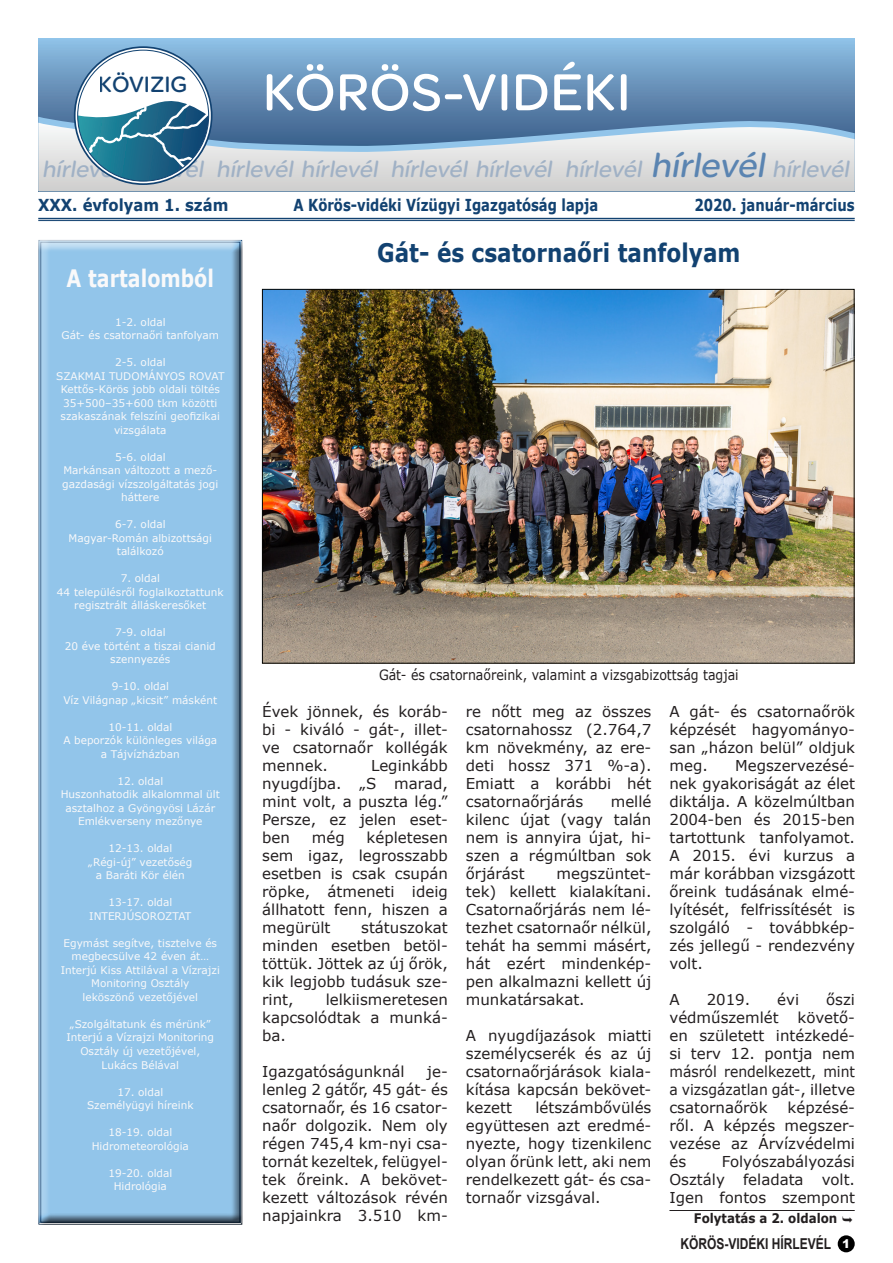
<style>
.page{position:relative;width:893px;height:1263px;background:#fff}
.page>*{position:absolute;margin:0;border:0;box-sizing:border-box;transform-origin:0 0}
.t1{font:55.5px "SE Optimist";letter-spacing:.01em;color:#fff}
.t2{font:700 25.5px "Verdana";color:#124271;scale:.85 1}
.t3{font:italic 24px "SE Optimist";color:#a0b1c5}
.t4{font:700 24px "Verdana";color:#f9f9fa;scale:.8 1}
.t5{font:23.7px "SE Optimist";color:#124271}
.t6{font:700 16.5px "Verdana";color:#124271;scale:.8 1}
.t7{font:700 16.5px "Verdana";color:#124271;scale:.9 1}
.t8{font:15px/18px "Verdana";color:#231f20;text-align:justify}
.t9{font:700 15px "Arial";color:#231f20;scale:.8 1}
.t10{font:14.25px "Verdana";color:#231f20;scale:.88 1}
.t11{font:700 13.2px "Verdana";color:#231f20;scale:.9 1}
.t12{font:900 12px "Arial";color:#fff}
.t13{font:10.5px/13.5px "Verdana";color:#f9f9fa;text-align:center}
.s1{font-size:35.55px;color:#5a84b1}
</style>
<div class="page">
<div style="left:29px;top:233px;width:225px;height:1003px;background:#231f20;opacity:.75"></div>
<hr style="left:38px;top:218px;width:817px;height:1px;background:#124271">
<hr style="left:38px;top:220px;width:817px;height:1px;background:#124271">
<div style="left:838px;top:1235px;width:17px;height:17px;background:#000;border-radius:50%"></div>
<svg style="left:38px;top:38px;width:817px;height:79px;background:#709bc3"></svg>
<svg style="left:38px;top:117px;width:817px;height:6px;background:#5178a1"></svg>
<svg style="left:38px;top:123px;width:817px;height:68px;background:#bec8d2"></svg>
<svg style="left:78px;top:50px;width:131px;height:131px"></svg>
<svg style="left:78px;top:50px;width:133px;height:121px"></svg>
<img style="left:264px;top:291px;width:588px;height:370px">
<hr style="left:669px;top:1210px;width:186px;height:1px;background:#231f20">
<h3 class="t5" style="left:99px;top:71px;width:90px">KÖVIZIG</h3>
<p class="t1" style="left:263px;top:61px;width:369px">KÖRÖS-VIDÉKI</p>
<p class="t3" style="left:42px;top:155px;width:813px">hírlevél hírlevél hírlevél hírlevél hírlevél hírlevél hírlevél <span class="s1">hírlevél</span> hírlevél</p>
<p class="t7" style="left:38px;top:194px;width:213px">XXX. évfolyam 1. szám</p>
<p class="t6" style="left:293px;top:194px;width:383px">A Körös-vidéki Vízügyi Igazgatóság lapja</p>
<p class="t6" style="left:694px;top:194px;width:202px">2020. január-március</p>
<p class="t4" style="left:67px;top:262px;width:186px">A tartalomból</p>
<p class="t13" style="left:115px;top:315px;width:52px">1-2. oldal</p>
<p class="t13" style="left:62px;top:329px;width:159px">Gát- és csatornaőri tanfolyam</p>
<p class="t13" style="left:56px;top:356px;width:170px">2-5. oldal<br>SZAKMAI TUDOMÁNYOS ROVAT</p>
<p class="t13" style="left:61px;top:383px;width:161px">Kettős-Körös jobb oldali töltés<br>35+500–35+600 tkm közötti szakaszának felszíni geofizikai vizsgálata</p>
<p class="t13" style="left:62px;top:450px;width:158px">5-6. oldal<br>Markánsan változott a mező&shy;gazdasági vízszolgáltatás jogi háttere</p>
<p class="t13" style="left:69px;top:518px;width:145px">6-7. oldal<br>Magyar-Román albizottsági találkozó</p>
<p class="t13" style="left:57px;top:572px;width:168px">7. oldal<br>44 településről foglalkoztattunk regisztrált álláskeresőket</p>
<p class="t13" style="left:115px;top:626px;width:52px">7-9. oldal</p>
<p class="t13" style="left:65px;top:639px;width:152px">20 éve történt a tiszai cianid szennyezés</p>
<p class="t13" style="left:112px;top:680px;width:59px">9-10. oldal</p>
<p class="t13" style="left:63px;top:693px;width:155px">Víz Világnap „kicsit” másként</p>
<p class="t13" style="left:108px;top:720px;width:65px">10-11. oldal</p>
<p class="t13" style="left:63px;top:734px;width:155px">A beporzók különleges világa</p>
<p class="t13" style="left:101px;top:747px;width:80px">a Tájvízházban</p>
<p class="t13" style="left:117px;top:774px;width:47px">12. oldal</p>
<p class="t13" style="left:61px;top:788px;width:161px">Huszonhatodik alkalommal ült asztalhoz a Gyöngyösi Lázár<br>Emlékverseny mezőnye</p>
<p class="t13" style="left:108px;top:842px;width:65px">12-13. oldal</p>
<p class="t13" style="left:88px;top:855px;width:106px">„Régi-új” vezetőség</p>
<p class="t13" style="left:96px;top:869px;width:90px">a Baráti Kör élén</p>
<p class="t13" style="left:108px;top:896px;width:65px">13-17. oldal</p>
<p class="t13" style="left:89px;top:909px;width:104px">INTERJÚSOROZTAT</p>
<p class="t13" style="left:64px;top:936px;width:155px">Egymást segítve, tisztelve és megbecsülve 42 éven át…</p>
<p class="t13" style="left:61px;top:963px;width:161px">Interjú Kiss Attilával a Vízrajzi<br>Monitoring Osztály</p>
<p class="t13" style="left:83px;top:990px;width:117px">leköszönő vezetőjével</p>
<p class="t13" style="left:70px;top:1017px;width:142px">„Szolgáltatunk és mérünk”</p>
<p class="t13" style="left:67px;top:1031px;width:149px">Interjú a Vízrajzi Monitoring</p>
<p class="t13" style="left:80px;top:1044px;width:121px">Osztály új vezetőjével,</p>
<p class="t13" style="left:102px;top:1058px;width:79px">Lukács Bélával</p>
<p class="t13" style="left:117px;top:1085px;width:47px">17. oldal</p>
<p class="t13" style="left:87px;top:1098px;width:108px">Személyügyi híreink</p>
<p class="t13" style="left:108px;top:1125px;width:65px">18-19. oldal</p>
<p class="t13" style="left:92px;top:1139px;width:99px">Hidrometeorológia</p>
<p class="t13" style="left:108px;top:1166px;width:65px">19-20. oldal</p>
<p class="t13" style="left:114px;top:1179px;width:55px">Hidrológia</p>
<p class="t2" style="left:377px;top:235px;width:429px">Gát- és csatornaőri tanfolyam</p>
<p class="t10" style="left:379px;top:665px;width:410px">Gát- és csatornaőreink, valamint a vizsgabizottság tagjai</p>
<p class="t8" style="left:262px;top:703px;width:187px">Évek jönnek, és koráb&shy;bi - kiváló - gát-, illet&shy;ve csatornaőr kollégák mennek.</p>
<p class="t8" style="left:262px;top:757px;width:187px;text-indent:109px">Leginkább nyugdíjba. „S marad, mint volt, a puszta lég.” Persze, ez jelen eset&shy;ben</p>
<p class="t8" style="left:262px;top:829px;width:187px;text-indent:104px">képletesen sem igaz, legrosszabb esetben is csak csupán röpke, átmeneti ideig állhatott fenn, hiszen a megürült</p>
<p class="t8" style="left:312px;top:829px;width:34px">még</p>
<p class="t8" style="left:262px;top:919px;width:187px;text-indent:99px">státuszokat minden esetben betöl&shy;töttük. Jöttek az új őrök, kik legjobb tudásuk sze&shy;rint,</p>
<p class="t8" style="left:262px;top:991px;width:187px;text-indent:64px">lelkiismeretesen kapcsolódtak a munká&shy;ba.</p>
<p class="t8" style="left:262px;top:1063px;width:144px">Igazgatóságunknál</p>
<p class="t8" style="left:262px;top:1063px;width:187px;text-indent:165px">je&shy;lenleg 2 gátőr, 45 gát- és csatornaőr, és 16 csator&shy;naőr dolgozik. Nem oly régen 745,4 km-nyi csa&shy;tornát kezeltek, felügyel&shy;tek őreink. A bekövet&shy;kezett változások révén napjainkra 3.510 km-</p>
<p class="t8" style="left:466px;top:703px;width:187px">re nőtt meg az összes csatornahossz (2.764,7 km növekmény, az ere&shy;deti hossz 371 %-a).<br>Emiatt a korábbi hét csatornaőrjárás</p>
<p class="t8" style="left:466px;top:793px;width:187px;text-indent:145px">mellé kilenc újat (vagy talán nem is annyira újat, hi&shy;szen a régmúltban sok őrjárást</p>
<p class="t8" style="left:466px;top:865px;width:187px;text-indent:91px">megszüntet&shy;tek) kellett kialakítani.<br>Csatornaőrjárás nem lé&shy;tezhet csatornaőr nélkül, tehát ha semmi másért, hát ezért mindenkép&shy;pen alkalmazni kellett új munkatársakat.</p>
<p class="t8" style="left:466px;top:1027px;width:187px">A nyugdíjazások miatti személycserék és az új csatornaőrjárások kiala&shy;kítása kapcsán bekövet&shy;kezett</p>
<p class="t8" style="left:466px;top:1099px;width:187px;text-indent:70px">létszámbővülés együttesen azt eredmé&shy;nyezte, hogy tizenkilenc olyan őrünk lett, aki nem rendelkezett gát- és csa&shy;tornaőr vizsgával.</p>
<p class="t8" style="left:669px;top:703px;width:187px">A gát- és csatornaőrök képzését hagyományo&shy;san „házon belül” oldjuk meg.</p>
<p class="t8" style="left:669px;top:757px;width:187px;text-indent:66px">Megszervezésé&shy;nek gyakoriságát az élet diktálja. A közelmúltban 2004-ben és 2015-ben tartottunk tanfolyamot.<br>A 2015. évi kurzus a már korábban vizsgázott őreink tudásának elmé&shy;lyítését, felfrissítését is szolgáló - továbbkép&shy;zés jellegű - rendezvény volt.</p>
<p class="t8" style="left:669px;top:991px;width:12px">A</p>
<p class="t8" style="left:707px;top:991px;width:45px">2019.</p>
<p class="t8" style="left:777px;top:991px;width:23px">évi</p>
<p class="t8" style="left:826px;top:991px;width:30px">őszi</p>
<p class="t8" style="left:669px;top:1009px;width:111px">védműszemlét</p>
<p class="t8" style="left:669px;top:1009px;width:187px;text-indent:128px">követő&shy;en született intézkedé&shy;si terv 12. pontja nem másról rendelkezett, mint a vizsgázatlan gát-, illetve csatornaőrök</p>
<p class="t8" style="left:669px;top:1099px;width:187px;text-indent:118px">képzésé&shy;ről. A képzés megszer&shy;vezése az Árvízvédelmi és</p>
<p class="t8" style="left:669px;top:1153px;width:187px;text-indent:52px">Folyószabályozási Osztály feladata volt.<br>Igen fontos szempont</p>
<p class="t11" style="left:694px;top:1209px;width:161px">Folytatás a 2. oldalon</p>
<p class="t9" style="left:680px;top:1233px;width:190px">KÖRÖS-VIDÉKI HÍRLEVÉL</p>
<p class="t12" style="left:842px;top:1235px;width:10px">1</p>
</div>
